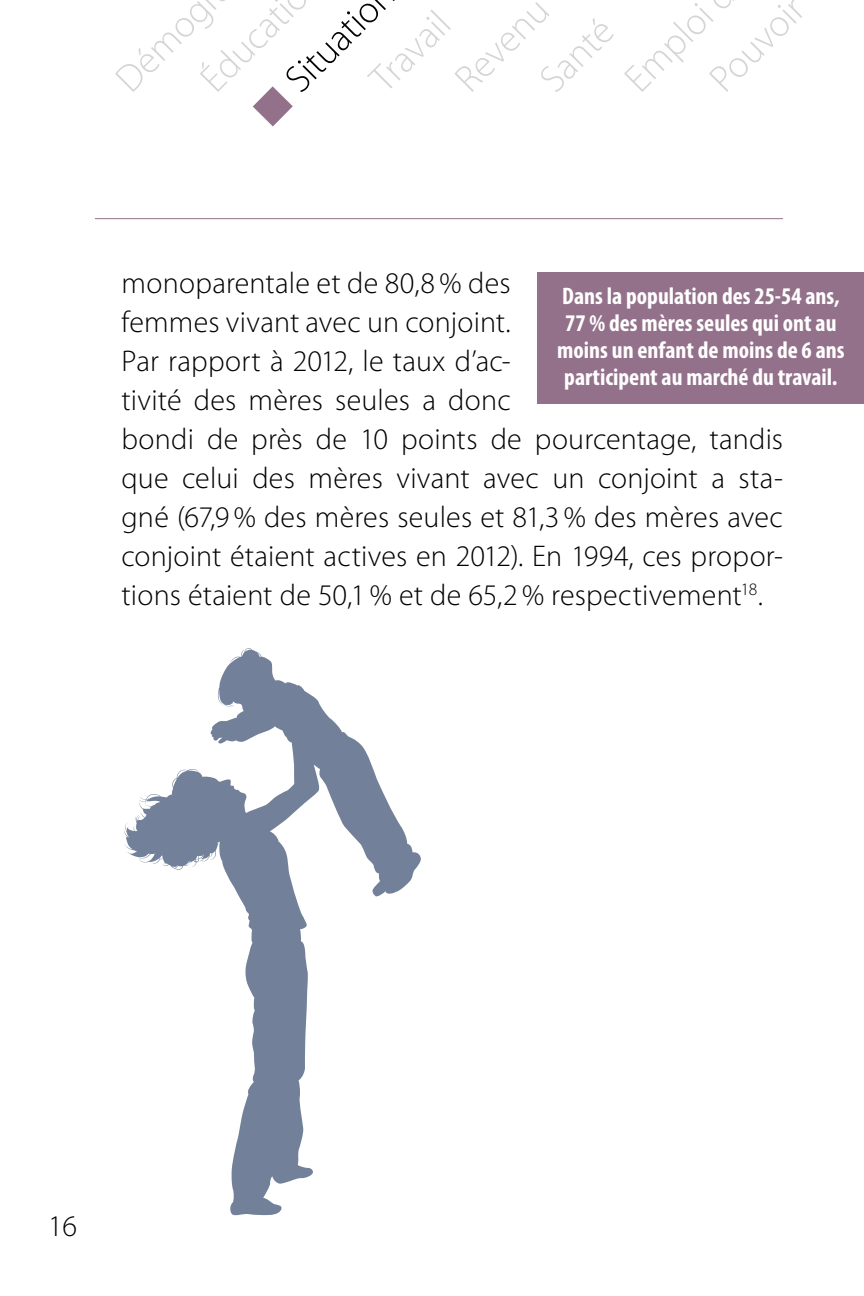
<style>
.page{position:relative;width:864px;height:1296px;background:#fff}
.page>*{position:absolute;margin:0;border:0;box-sizing:border-box;transform-origin:0 0}
.t1{font:300 38.4px/60px "Myriad Pro";color:#d3d5d6}
.t2{font:300 38.4px "Myriad Pro";color:#000}
.t3{font:300 30px/39px "Myriad Pro";letter-spacing:.005em;color:#000}
.t4{font:700 condensed 24px/27px "Myriad Pro";color:#fff;text-align:center}
</style>
<div class="page">
<div style="left:538px;top:272px;width:326px;height:132px;background:#94718b"></div>
<svg style="left:124px;top:648px;width:297px;height:568px"></svg>
<svg style="left:253px;top:86px;width:40px;height:40px"></svg>
<hr style="left:95px;top:218px;width:688px;height:1px;background:#94718b">
<p class="t1" style="left:143px;top:21px;width:135px;text-indent:-60px;rotate:-45deg">Démogr<br>Éducatio</p>
<p class="t2" style="left:275px;top:69px;width:117px;rotate:-45deg">Situatio</p>
<p class="t1" style="left:355px;top:64px;width:97px;rotate:-45deg">Travail</p>
<p class="t1" style="left:440px;top:64px;width:116px;rotate:-45deg">Revenu</p>
<p class="t1" style="left:525px;top:64px;width:87px;rotate:-45deg">Santé</p>
<p class="t1" style="left:694px;top:64px;width:117px;rotate:-45deg">Pouvoir</p>
<p class="t1" style="left:610px;top:64px;width:109px;rotate:-45deg">Emploi</p>
<p class="t3" style="left:122px;top:263px;width:663px">monoparentale et de 80,8% des<br>femmes vivant avec un conjoint.<br>Par rapport à 2012, le taux d’ac-<br>tivité des mères seules a donc<br>bondi de près de 10 points de pourcentage, tandis que celui des mères vivant avec un conjoint a sta&shy;gné (67,9% des mères seules et 81,3% des mères avec conjoint étaient actives en 2012). En 1994, ces propor&shy;tions étaient de 50,1% et de 65,2% respectivement<sup>18</sup>.</p>
<p class="t4" style="left:557px;top:282px;width:289px">Dans la population des 25-54 ans,<br>77 % des mères seules qui ont au moins un enfant de moins de 6 ans participent au marché du travail.</p>
<p class="t3" style="left:48px;top:1207px;width:31px">16</p>
</div>
